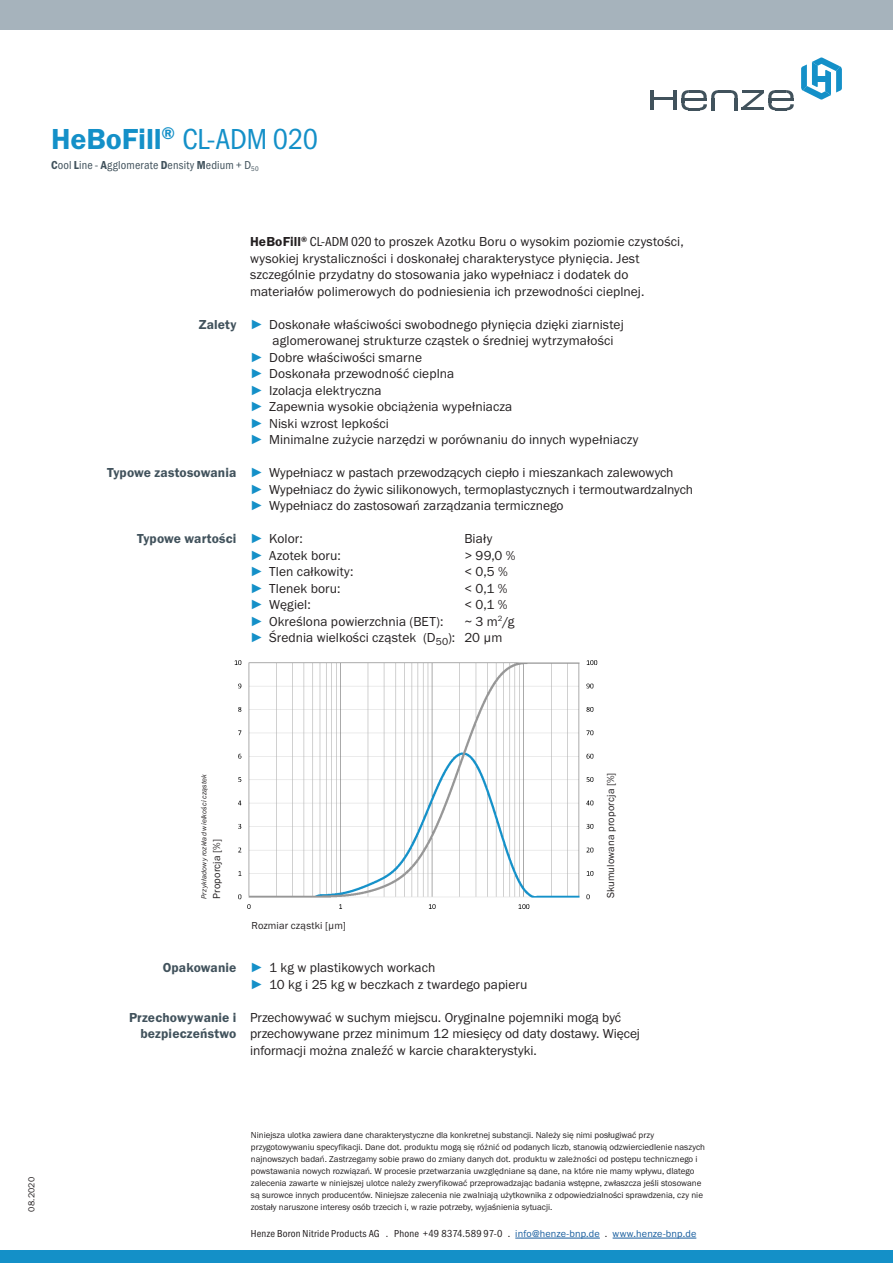
<style>
.page{position:relative;width:893px;height:1263px;background:#fff}
.page>*{position:absolute;margin:0;border:0;box-sizing:border-box;transform-origin:0 0}
.Produktname_groß{font:30px "Franklin Gothic URW Con Boo";letter-spacing:-.005em;color:#1490c8}
.Fließtext_Datenblatt{font:13.5px/16.5px "Franklin Gothic URW Boo";letter-spacing:.005em;color:#231f20}
.Fließtext_Datenblatt-2{font:13.5px "Franklin Gothic URW Dem";letter-spacing:.01em;color:#41525c}
.Produktname_groß-2{font:12px "Franklin Gothic URW Con Boo";letter-spacing:.015em;color:#41525c}
.t1{font:10.5px "Franklin Gothic URW Con Boo";letter-spacing:.02em;color:#231f20}
.Fließtext_Datenblatt-3{font:10.5px "Franklin Gothic URW Boo";letter-spacing:.015em;color:#231f20}
.BU{font:9px/12px "Franklin Gothic URW Boo";color:#231f20}
.Fließtext_Datenblatt-4{font:9px "Franklin Gothic URW Boo";letter-spacing:.015em;color:#231f20}
.Fließtext_Datenblatt-5{font:7.5px "Franklin Gothic URW Boo Ita";letter-spacing:.015em;color:#231f20}
.s1{font-family:"Franklin Gothic URW Dem"}
.s2{font-family:"Franklin Gothic URW Con Dem"}
.s3{font-family:"Franklin Gothic URW Con Boo"}
.s4{font-family:"Franklin Gothic URW Dem";color:#41525c}
.s5{font-family:"Franklin Gothic";font-weight:500;font-stretch:condensed;color:#1490c8}
.s6{font-family:"Franklin Gothic URW Boo";color:#231f20}
.s7{font-family:"Franklin Gothic URW Boo";font-size:10.2px}
.s8{font-family:"Franklin Gothic URW Boo";font-size:10.2px;color:#175d9e}
</style>
<div class="page">
<div style="left:0;top:0;width:893px;height:30px;background:#a6b3bc"></div>
<div style="left:0;top:1250px;width:893px;height:13px;background:#1490c8"></div>
<svg style="left:801px;top:57px;width:41px;height:43px"></svg>
<div style="left:817px;top:76px;width:9px;height:5px;background:#1490c8"></div>
<hr style="left:650px;top:90px;width:4px;height:20px;background:#41525c">
<hr style="left:674px;top:90px;width:3px;height:20px;background:#41525c">
<hr style="left:653px;top:97px;width:22px;height:3px;background:#41525c">
<svg style="left:681px;top:90px;width:113px;height:20px"></svg>
<hr style="left:515px;top:1238px;width:85px;height:1px;background:#175d9e">
<hr style="left:613px;top:1238px;width:83px;height:1px;background:#175d9e">
<img style="left:234px;top:660px;width:364px;height:249px">
<p class="Produktname_groß" style="left:51px;top:121px;width:269px"><span class="s1">HeBoFill</span><sup>®</sup> CL-ADM 020</p>
<p class="Produktname_groß-2" style="left:51px;top:157px;width:209px"><span class="s2">C</span>ool <span class="s2">L</span>ine - <span class="s2">A</span>gglomerate <span class="s2">D</span>ensity <span class="s2">M</span>edium + D<sub>50</sub></p>
<p class="Fließtext_Datenblatt" style="left:250px;top:233px;width:435px"><span class="s1">HeBoFill</span><sup>®</sup> <span class="s3">CL-ADM 020</span> to proszek Azotku Boru o wysokim poziomie czystości,</p>
<p class="Fließtext_Datenblatt" style="left:250px;top:250px;width:391px">wysokiej krystaliczności i doskonałej charakterystyce płynięcia. Jest szczególnie przydatny do stosowania jako wypełniacz i dodatek do</p>
<p class="Fließtext_Datenblatt" style="left:250px;top:283px;width:396px">materiałów polimerowych do podniesienia ich przewodności cieplnej.</p>
<p class="Fließtext_Datenblatt" style="left:199px;top:316px;width:427px"><span class="s4">Zalety</span> <span class="s5">►</span> Doskonałe właściwości swobodnego płynięcia dzięki ziarnistej</p>
<p class="Fließtext_Datenblatt" style="left:273px;top:332px;width:343px">aglomerowanej strukturze cząstek o średniej wytrzymałości</p>
<p class="Fließtext_Datenblatt" style="left:250px;top:349px;width:174px"><span class="s5">►</span> Dobre właściwości smarne</p>
<p class="Fließtext_Datenblatt" style="left:250px;top:365px;width:206px"><span class="s5">►</span> Doskonała przewodność cieplna</p>
<p class="Fließtext_Datenblatt" style="left:250px;top:382px;width:133px"><span class="s5">►</span> Izolacja elektryczna</p>
<p class="Fließtext_Datenblatt" style="left:250px;top:398px;width:264px"><span class="s5">►</span> Zapewnia wysokie obciążenia wypełniacza</p>
<p class="Fließtext_Datenblatt" style="left:250px;top:415px;width:140px"><span class="s5">►</span> Niski wzrost lepkości</p>
<p class="Fließtext_Datenblatt" style="left:250px;top:431px;width:390px"><span class="s5">►</span> Minimalne zużycie narzędzi w porównaniu do innych wypełniaczy</p>
<p class="Fließtext_Datenblatt" style="left:250px;top:464px;width:445px;text-indent:-143px"><span class="s4">Typowe zastosowania</span> <span class="s5">►</span> Wypełniacz w pastach przewodzących ciepło i mieszankach zalewowych<br><span class="s5">►</span> Wypełniacz do żywic silikonowych, termoplastycznych i termoutwardzalnych</p>
<p class="Fließtext_Datenblatt" style="left:250px;top:497px;width:315px"><span class="s5">►</span> Wypełniacz do zastosowań zarządzania termicznego</p>
<p class="Fließtext_Datenblatt-2" style="left:137px;top:530px;width:167px">Typowe wartości <span class="s5">►</span> <span class="s6">Kolor:</span></p>
<p class="Fließtext_Datenblatt" style="left:464px;top:530px;width:29px">Biały</p>
<p class="Fließtext_Datenblatt" style="left:250px;top:547px;width:92px"><span class="s5">►</span> Azotek boru:</p>
<p class="Fließtext_Datenblatt" style="left:464px;top:547px;width:53px">&gt; 99,0 %</p>
<p class="Fließtext_Datenblatt" style="left:250px;top:563px;width:105px"><span class="s5">►</span> Tlen całkowity:</p>
<p class="Fließtext_Datenblatt" style="left:464px;top:563px;width:45px">&lt; 0,5 %</p>
<p class="Fließtext_Datenblatt" style="left:250px;top:580px;width:92px"><span class="s5">►</span> Tlenek boru:</p>
<p class="Fließtext_Datenblatt" style="left:464px;top:580px;width:45px">&lt; 0,1 %</p>
<p class="Fließtext_Datenblatt" style="left:250px;top:596px;width:62px"><span class="s5">►</span> Węgiel:</p>
<p class="Fließtext_Datenblatt" style="left:464px;top:596px;width:45px">&lt; 0,1 %</p>
<p class="Fließtext_Datenblatt" style="left:250px;top:613px;width:195px"><span class="s5">►</span> Określona powierzchnia (BET):</p>
<p class="Fließtext_Datenblatt" style="left:464px;top:613px;width:52px">~ 3 m<sup>2</sup>/g</p>
<p class="Fließtext_Datenblatt" style="left:250px;top:629px;width:254px"><span class="s5">►</span> Średnia wielkości cząstek (D<sub>50</sub>): 20 µm</p>
<p class="Fließtext_Datenblatt-4" style="left:26px;top:1212px;width:36px;rotate:-90deg">08.2020</p>
<p class="Fließtext_Datenblatt-5" style="left:199px;top:899px;width:127px;rotate:-90deg">Przykładowy rozkład wielkości cząstek</p>
<p class="Fließtext_Datenblatt-3" style="left:210px;top:899px;width:61px;rotate:-90deg">Proporcja [%]</p>
<p class="Fließtext_Datenblatt-3" style="left:251px;top:919px;width:96px">Rozmiar cząstki [µm]</p>
<p class="Fließtext_Datenblatt-3" style="left:604px;top:898px;width:127px;rotate:-90deg">Skumulowana proporcja [%]</p>
<p class="Fließtext_Datenblatt" style="left:163px;top:959px;width:274px"><span class="s4">Opakowanie</span> <span class="s5">►</span> 1 kg w plastikowych workach</p>
<p class="Fließtext_Datenblatt" style="left:250px;top:976px;width:279px"><span class="s5">►</span> 10 kg i 25 kg w beczkach z twardego papieru</p>
<p class="Fließtext_Datenblatt" style="left:129px;top:1009px;width:494px"><span class="s4">Przechowywanie i</span> Przechowywać w suchym miejscu. Oryginalne pojemniki mogą być</p>
<p class="Fließtext_Datenblatt" style="left:140px;top:1025px;width:501px"><span class="s4">bezpieczeństwo</span> przechowywane przez minimum 12 miesięcy od daty dostawy. Więcej</p>
<p class="Fließtext_Datenblatt" style="left:250px;top:1042px;width:288px">informacji można znaleźć w karcie charakterystyki.</p>
<p class="BU" style="left:251px;top:1128px;width:456px">Niniejsza ulotka zawiera dane charakterystyczne dla konkretnej substancji. Należy się nimi posługiwać przy przygotowywaniu specyfikacji. Dane dot. produktu mogą się różnić od podanych liczb, stanowią odzwierciedlenie naszych najnowszych badań. Zastrzegamy sobie prawo do zmiany danych dot. produktu w zależności od postępu technicznego i powstawania nowych rozwiązań. W procesie przetwarzania uwzględniane są dane, na które nie mamy wpływu, dlatego zalecenia zawarte w niniejszej ulotce należy zweryfikować przeprowadzając badania wstępne, zwłaszcza jeśli stosowane są surowce innych producentów. Niniejsze zalecenia nie zwalniają użytkownika z odpowiedzialności sprawdzenia, czy nie zostały naruszone interesy osób trzecich i, w razie potrzeby, wyjaśnienia sytuacji.</p>
<p class="t1" style="left:251px;top:1227px;width:447px">Henze Boron Nitride Products AG . Phone +49 8374.589 97-0 <span class="s7">.</span> <span class="s8">info@henze-bnp.de</span> <span class="s7">.</span> <span class="s8">www.henze-bnp.de</span></p>
</div>
